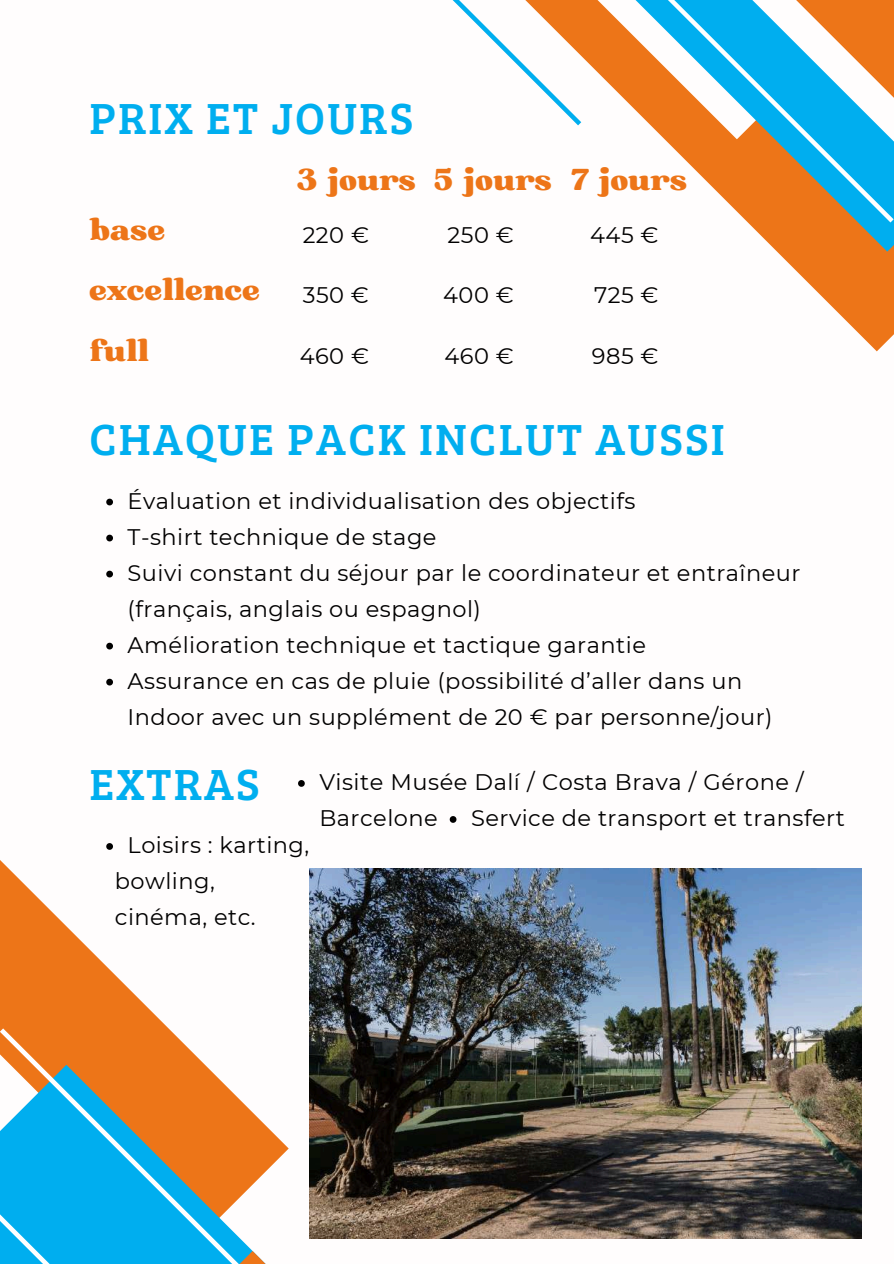
<style>
.page{position:relative;width:894px;height:1264px;background:#fff}
.page>*{position:absolute;margin:0;border:0;box-sizing:border-box;transform-origin:0 0}
.t1{font:45px "Bree Serif";letter-spacing:.05em;color:#00aeef}
.t2{font:30px/60.4px "Bugaki";color:#ed7518}
.t3{font:22.5px/36px "Montserrat";letter-spacing:.02em;color:#000}
</style>
<div class="page">
<svg style="left:777px;top:252px;width:116px;height:100px;fill:#ed7518"></svg>
<svg style="left:752px;top:227px;width:141px;height:25px;fill:#ed7518"></svg>
<svg style="left:0;top:849px;width:168px;height:179px"></svg>
<svg style="left:0;top:1028px;width:382px;height:235px"></svg>
<svg style="left:452px;top:0;width:70px;height:70px"></svg>
<svg style="left:106px;top:498px;width:7px;height:7px"></svg>
<svg style="left:106px;top:534px;width:7px;height:7px"></svg>
<svg style="left:106px;top:570px;width:7px;height:7px"></svg>
<svg style="left:106px;top:642px;width:7px;height:7px"></svg>
<svg style="left:106px;top:678px;width:7px;height:7px"></svg>
<svg style="left:298px;top:780px;width:7px;height:6px"></svg>
<svg style="left:522px;top:0;width:371px;height:227px"></svg>
<img style="left:309px;top:869px;width:552px;height:369px">
<svg style="left:449px;top:816px;width:7px;height:6px"></svg>
<svg style="left:106px;top:843px;width:7px;height:6px"></svg>
<h1 class="t1" style="left:89px;top:85px;width:325px">PRIX ET JOURS</h1>
<h2 class="t2" style="left:89px;top:200px;width:172px">base excellence full</h2>
<h2 class="t2" style="left:296px;top:150px;width:121px">3 jours</h2>
<p class="t3" style="left:302px;top:217px;width:68px">220 €</p>
<p class="t3" style="left:303px;top:277px;width:68px">350 €</p>
<p class="t3" style="left:299px;top:338px;width:71px">460 €</p>
<h2 class="t2" style="left:433px;top:150px;width:255px">5 jours 7 jours</h2>
<p class="t3" style="left:447px;top:217px;width:68px">250 €</p>
<p class="t3" style="left:590px;top:217px;width:70px">445 €</p>
<p class="t3" style="left:443px;top:277px;width:72px">400 €</p>
<p class="t3" style="left:444px;top:338px;width:71px">460 €</p>
<p class="t3" style="left:594px;top:277px;width:66px">725 €</p>
<p class="t3" style="left:591px;top:338px;width:68px">985 €</p>
<h1 class="t1" style="left:89px;top:406px;width:636px">CHAQUE PACK INCLUT AUSSI</h1>
<p class="t3" style="left:128px;top:482px;width:674px">Évaluation et individualisation des objectifs<br>T-shirt technique de stage<br>Suivi constant du séjour par le coordinateur et entraîneur (français, anglais ou espagnol)<br>Amélioration technique et tactique garantie<br>Assurance en cas de pluie (possibilité d’aller dans un Indoor avec un supplément de 20 € par personne/jour)</p>
<h1 class="t1" style="left:89px;top:751px;width:172px">EXTRAS</h1>
<p class="t3" style="left:319px;top:764px;width:485px">Visite Musée Dalí / Costa Brava / Gérone /<br>Barcelone</p>
<p class="t3" style="left:471px;top:800px;width:375px">Service de transport et transfert</p>
<p class="t3" style="left:115px;top:827px;width:196px;text-indent:13px">Loisirs : karting, bowling, cinéma, etc.</p>
</div>
